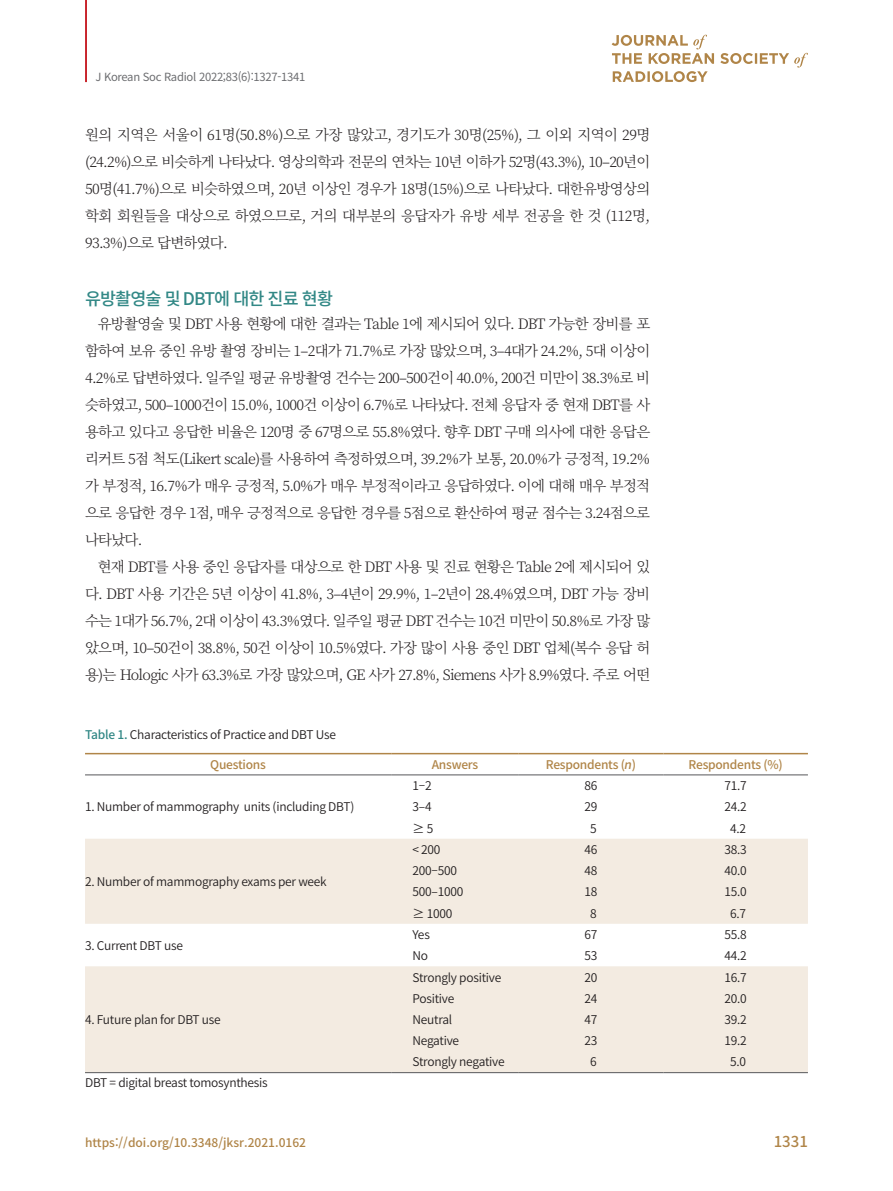
<style>
.page{position:relative;width:893px;height:1191px;background:#fff}
.page>*{position:absolute;margin:0;border:0;box-sizing:border-box;transform-origin:0 0}
.소제목1{font:500 17.4px "Noto Sans CJ Kkr";letter-spacing:-.05em;color:#328886}
.t1{font:500 15px "Noto Sans CJ Kkr";color:#b08548}
.본문{font:300 14.4px/27px "Noto Serif CJ Kkr";letter-spacing:-.05em;color:#231f20;text-align:justify}
.표본문{font:600 12px "Noto Sans CJ Kkr";letter-spacing:-.02em;color:#231f20}
.표본문-2{font:500 12px "Noto Sans CJ Kkr";letter-spacing:-.02em;color:#b08548}
.표제목{font:600 12px "Noto Sans CJ Kkr";letter-spacing:-.02em;color:#231f20}
.표본문-3{font:500 12px "Noto Sans CJ Kkr";color:#b08548}
.표설명{font:600 12px "Noto Sans CJ Kkr";letter-spacing:-.02em;color:#231f20}
.t2{font:11.25px "Noto Sans CJ Kkr";letter-spacing:-.025em;color:#6c6d70}
.s1{font-weight:500;color:#328886}
.s2{font-style:italic}
</style>
<div class="page">
<hr style="left:85px;top:0;width:2px;height:82px;background:#c8242b">
<svg style="left:612px;top:35px;width:196px;height:47px"></svg>
<svg style="left:85px;top:839px;width:723px;height:233px;fill:#f3ebe1"></svg>
<hr style="left:85px;top:753px;width:306px;height:1px;background:#b08548">
<hr style="left:391px;top:753px;width:128px;height:1px;background:#b08548">
<hr style="left:519px;top:753px;width:144px;height:1px;background:#b08548">
<hr style="left:663px;top:753px;width:145px;height:1px;background:#b08548">
<hr style="left:85px;top:1072px;width:306px;height:1px;background:#57585a">
<hr style="left:391px;top:1072px;width:128px;height:1px;background:#57585a">
<hr style="left:519px;top:1072px;width:144px;height:1px;background:#57585a">
<hr style="left:663px;top:1072px;width:145px;height:1px;background:#57585a">
<hr style="left:85px;top:774px;width:306px;height:1px;background:#57585a">
<hr style="left:391px;top:774px;width:128px;height:1px;background:#57585a">
<hr style="left:519px;top:774px;width:144px;height:1px;background:#57585a">
<hr style="left:663px;top:774px;width:145px;height:1px;background:#57585a">
<p class="t2" style="left:96px;top:70px;width:211px">J Korean Soc Radiol 2022;83(6):1327-1341</p>
<p class="본문" style="left:85px;top:122px;width:567px">원의 지역은 서울이 61명(50.8%)으로 가장 많았고, 경기도가 30명(25%), 그 이외 지역이 29명 (24.2%)으로 비슷하게 나타났다. 영상의학과 전문의 연차는 10년 이하가 52명(43.3%), 10–20년이 50명(41.7%)으로 비슷하였으며, 20년 이상인 경우가 18명(15%)으로 나타났다. 대한유방영상의 학회 회원들을 대상으로 하였으므로, 거의 대부분의 응답자가 유방 세부 전공을 한 것 (112명, 93.3%)으로 답변하였다.</p>
<p class="소제목1" style="left:85px;top:289px;width:250px">유방촬영술 및 DBT에 대한 진료 현황</p>
<p class="본문" style="left:85px;top:311px;width:567px;text-indent:13px">유방촬영술 및 DBT 사용 현황에 대한 결과는 Table 1에 제시되어 있다. DBT 가능한 장비를 포 함하여 보유 중인 유방 촬영 장비는 1–2대가 71.7%로 가장 많았으며, 3–4대가 24.2%, 5대 이상이 4.2%로 답변하였다. 일주일 평균 유방촬영 건수는 200–500건이 40.0%, 200건 미만이 38.3%로 비 슷하였고, 500–1000건이 15.0%, 1000건 이상이 6.7%로 나타났다. 전체 응답자 중 현재 DBT를 사 용하고 있다고 응답한 비율은 120명 중 67명으로 55.8%였다. 향후 DBT 구매 의사에 대한 응답은 리커트 5점 척도(Likert scale)를 사용하여 측정하였으며, 39.2%가 보통, 20.0%가 긍정적, 19.2% 가 부정적, 16.7%가 매우 긍정적, 5.0%가 매우 부정적이라고 응답하였다. 이에 대해 매우 부정적 으로 응답한 경우 1점, 매우 긍정적으로 응답한 경우를 5점으로 환산하여 평균 점수는 3.24점으로 나타났다.</p>
<p class="본문" style="left:85px;top:554px;width:567px;text-indent:13px">현재 DBT를 사용 중인 응답자를 대상으로 한 DBT 사용 및 진료 현황은 Table 2에 제시되어 있 다. DBT 사용 기간은 5년 이상이 41.8%, 3–4년이 29.9%, 1–2년이 28.4%였으며, DBT 가능 장비 수는 1대가 56.7%, 2대 이상이 43.3%였다. 일주일 평균 DBT 건수는 10건 미만이 50.8%로 가장 많 았으며, 10–50건이 38.8%, 50건 이상이 10.5%였다. 가장 많이 사용 중인 DBT 업체(복수 응답 허 용)는 Hologic 사가 63.3%로 가장 많았으며, GE 사가 27.8%, Siemens 사가 8.9%였다. 주로 어떤</p>
<p class="표제목" style="left:85px;top:728px;width:253px"><span class="s1">Table 1.</span> Characteristics of Practice and DBT Use</p>
<p class="표본문-2" style="left:210px;top:758px;width:57px">Questions</p>
<p class="표본문-2" style="left:432px;top:758px;width:48px">Answers</p>
<p class="표본문-2" style="left:546px;top:758px;width:93px">Respondents (<span class="s2">n</span>)</p>
<p class="표본문-2" style="left:689px;top:758px;width:96px">Respondents (%)</p>
<p class="표본문" style="left:85px;top:800px;width:271px">1. Number of mammography units (including DBT)</p>
<p class="표본문" style="left:412px;top:779px;width:21px">1–2</p>
<p class="표본문" style="left:585px;top:779px;width:14px">86</p>
<p class="표본문" style="left:724px;top:779px;width:24px">71.7</p>
<p class="표본문" style="left:412px;top:800px;width:21px">3–4</p>
<p class="표본문" style="left:585px;top:800px;width:14px">29</p>
<p class="표본문" style="left:724px;top:800px;width:24px">24.2</p>
<p class="표본문" style="left:412px;top:821px;width:22px">≥ 5</p>
<p class="표본문" style="left:590px;top:821px;width:8px">5</p>
<p class="표본문" style="left:730px;top:821px;width:17px">4.2</p>
<p class="표본문" style="left:85px;top:874px;width:243px">2. Number of mammography exams per week</p>
<p class="표본문" style="left:85px;top:938px;width:99px">3. Current DBT use</p>
<p class="표본문" style="left:85px;top:1012px;width:137px">4. Future plan for DBT use</p>
<p class="표설명" style="left:85px;top:1076px;width:184px">DBT = digital breast tomosynthesis</p>
<p class="표본문" style="left:412px;top:842px;width:30px">&lt; 200</p>
<p class="표본문" style="left:585px;top:842px;width:14px">46</p>
<p class="표본문" style="left:724px;top:842px;width:24px">38.3</p>
<p class="표본문" style="left:412px;top:864px;width:46px">200–500</p>
<p class="표본문" style="left:585px;top:864px;width:14px">48</p>
<p class="표본문" style="left:724px;top:864px;width:24px">40.0</p>
<p class="표본문" style="left:412px;top:885px;width:52px">500–1000</p>
<p class="표본문" style="left:585px;top:885px;width:14px">18</p>
<p class="표본문" style="left:724px;top:885px;width:24px">15.0</p>
<p class="표본문" style="left:412px;top:906px;width:41px">≥ 1000</p>
<p class="표본문" style="left:590px;top:906px;width:8px">8</p>
<p class="표본문" style="left:730px;top:906px;width:17px">6.7</p>
<p class="표본문" style="left:412px;top:927px;width:19px">Yes</p>
<p class="표본문" style="left:585px;top:927px;width:14px">67</p>
<p class="표본문" style="left:724px;top:927px;width:24px">55.8</p>
<p class="표본문" style="left:412px;top:949px;width:17px">No</p>
<p class="표본문" style="left:585px;top:949px;width:14px">53</p>
<p class="표본문" style="left:724px;top:949px;width:24px">44.2</p>
<p class="표본문" style="left:412px;top:970px;width:90px">Strongly positive</p>
<p class="표본문" style="left:585px;top:970px;width:14px">20</p>
<p class="표본문" style="left:724px;top:970px;width:24px">16.7</p>
<p class="표본문" style="left:412px;top:991px;width:43px">Positive</p>
<p class="표본문" style="left:585px;top:991px;width:14px">24</p>
<p class="표본문" style="left:724px;top:991px;width:24px">20.0</p>
<p class="표본문" style="left:412px;top:1013px;width:41px">Neutral</p>
<p class="표본문" style="left:585px;top:1013px;width:14px">47</p>
<p class="표본문" style="left:724px;top:1013px;width:24px">39.2</p>
<p class="표본문" style="left:412px;top:1034px;width:48px">Negative</p>
<p class="표본문" style="left:585px;top:1034px;width:14px">23</p>
<p class="표본문" style="left:724px;top:1034px;width:24px">19.2</p>
<p class="표본문" style="left:412px;top:1055px;width:94px">Strongly negative</p>
<p class="표본문" style="left:590px;top:1055px;width:8px">6</p>
<p class="표본문" style="left:730px;top:1055px;width:17px">5.0</p>
<p class="표본문-3" style="left:85px;top:1135px;width:222px">https://doi.org/10.3348/jksr.2021.0162</p>
<p class="t1" style="left:774px;top:1132px;width:36px">1331</p>
</div>
